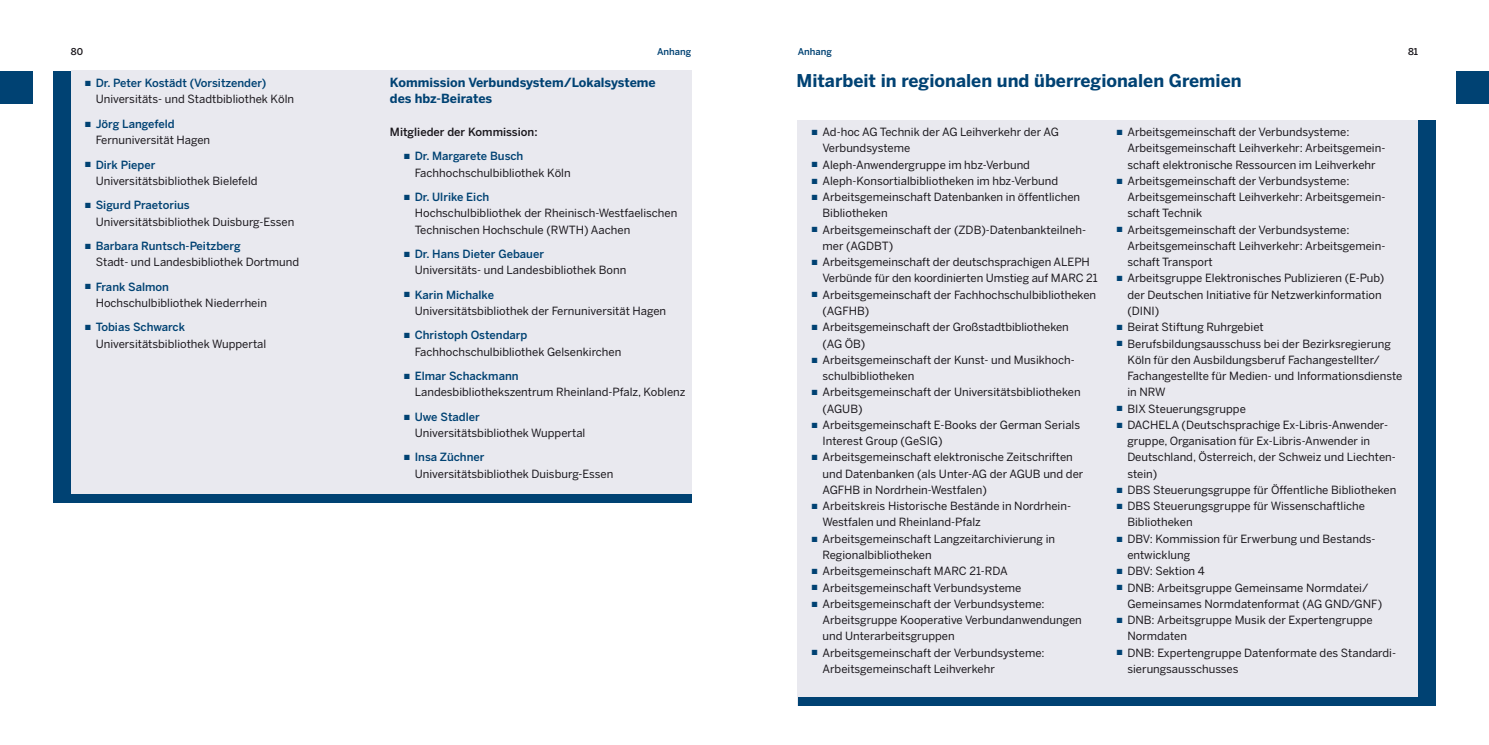
<style>
.page{position:relative;width:1489px;height:745px;background:#fff}
.page>*{position:absolute;margin:0;border:0;box-sizing:border-box;transform-origin:0 0}
.t1{font:700 17.5px "Benton Sans";color:#004273}
.t2{font:700 12.5px/16.2px "Benton Sans";color:#004273}
.t3{font:11.25px/16.2px "Benton Sans";color:#1a171c}
.t4{font:500 11.25px "Benton Sans";color:#1a171c}
.t5{font:500 9.38px "Benton Sans";color:#004273}
.t6{font:500 9.38px "Benton Sans";color:#1a171c}
.s1{color:#004273}
.s2{font-weight:500;color:#004273}
</style>
<div class="page">
<div style="left:71px;top:71px;width:620px;height:422px;background:#e9e9ef"></div>
<div style="left:53px;top:71px;width:18px;height:430px;background:#004273"></div>
<div style="left:53px;top:493px;width:638px;height:8px;background:#004273"></div>
<div style="left:1456px;top:71px;width:32px;height:32px;background:#004273"></div>
<div style="left:0;top:71px;width:32px;height:32px;background:#004273"></div>
<div style="left:797px;top:120px;width:620px;height:585px;background:#e9e9ef"></div>
<div style="left:1417px;top:120px;width:18px;height:585px;background:#004273"></div>
<div style="left:797px;top:696px;width:638px;height:9px;background:#004273"></div>
<p class="t6" style="left:71px;top:46px;width:14px">80</p>
<p class="t5" style="left:657px;top:46px;width:36px">Anhang</p>
<p class="t5" style="left:797px;top:46px;width:36px">Anhang</p>
<p class="t6" style="left:1407px;top:46px;width:12px">81</p>
<p class="t2" style="left:390px;top:74px;width:267px">Kommission Verbundsystem/Lokalsysteme des hbz-Beirates</p>
<p class="t4" style="left:390px;top:125px;width:149px">Mitglieder der Kommission:</p>
<p class="t3" style="left:415px;top:148px;width:157px;text-indent:-11px"><span class="s1">■</span> <span class="s2">Dr. Margarete Busch<br></span>Fachhochschulbibliothek Köln</p>
<p class="t3" style="left:415px;top:189px;width:264px;text-indent:-11px"><span class="s1">■</span> <span class="s2">Dr. Ulrike Eich<br></span>Hochschulbibliothek der Rheinisch-Westfaelischen<br>Technischen Hochschule (RWTH) Aachen</p>
<p class="t3" style="left:415px;top:245px;width:213px;text-indent:-11px"><span class="s1">■</span> <span class="s2">Dr. Hans Dieter Gebauer<br></span>Universitäts- und Landesbibliothek Bonn</p>
<p class="t3" style="left:415px;top:286px;width:253px;text-indent:-11px"><span class="s1">■</span> <span class="s2">Karin Michalke<br></span>Universitätsbibliothek der Fernuniversität Hagen</p>
<p class="t3" style="left:415px;top:327px;width:208px;text-indent:-11px"><span class="s1">■</span> <span class="s2">Christoph Ostendarp<br></span>Fachhochschulbibliothek Gelsenkirchen</p>
<p class="t3" style="left:415px;top:367px;width:272px;text-indent:-11px"><span class="s1">■</span> <span class="s2">Elmar Schackmann<br></span>Landesbibliothekszentrum Rheinland-Pfalz, Koblenz</p>
<p class="t3" style="left:415px;top:408px;width:172px;text-indent:-11px"><span class="s1">■</span> <span class="s2">Uwe Stadler<br></span>Universitätsbibliothek Wuppertal</p>
<p class="t3" style="left:415px;top:449px;width:200px;text-indent:-11px"><span class="s1">■</span> <span class="s2">Insa Züchner<br></span>Universitätsbibliothek Duisburg-Essen</p>
<h1 class="t1" style="left:796px;top:70px;width:447px">Mitarbeit in regionalen und überregionalen Gremien</h1>
<p class="t3" style="left:822px;top:124px;width:238px;text-indent:-11px"><span class="s1">■</span> Ad-hoc AG Technik der AG Leihverkehr der AG<br>Verbundsysteme</p>
<p class="t3" style="left:811px;top:156px;width:220px"><span class="s1">■</span> Aleph-Anwendergruppe im hbz-Verbund</p>
<p class="t3" style="left:811px;top:172px;width:248px"><span class="s1">■</span> Aleph-Konsortialbibliotheken im hbz-Verbund</p>
<p class="t3" style="left:822px;top:189px;width:259px;text-indent:-11px"><span class="s1">■</span> Arbeitsgemeinschaft Datenbanken in öffentlichen<br>Bibliotheken</p>
<p class="t3" style="left:822px;top:221px;width:265px;text-indent:-11px"><span class="s1">■</span> Arbeitsgemeinschaft der (ZDB)-Datenbankteilneh&shy;mer (AGDBT)</p>
<p class="t3" style="left:822px;top:254px;width:277px;text-indent:-11px"><span class="s1">■</span> Arbeitsgemeinschaft der deutschsprachigen ALEPH<br>Verbünde für den koordinierten Umstieg auf MARC 21</p>
<p class="t3" style="left:822px;top:286px;width:275px;text-indent:-11px"><span class="s1">■</span> Arbeitsgemeinschaft der Fachhochschulbibliotheken (AGFHB)</p>
<p class="t3" style="left:822px;top:319px;width:248px;text-indent:-11px"><span class="s1">■</span> Arbeitsgemeinschaft der Großstadtbibliotheken (AG ÖB)</p>
<p class="t3" style="left:822px;top:351px;width:254px;text-indent:-11px"><span class="s1">■</span> Arbeitsgemeinschaft der Kunst- und Musikhoch&shy;schulbibliotheken</p>
<p class="t3" style="left:822px;top:384px;width:260px;text-indent:-11px"><span class="s1">■</span> Arbeitsgemeinschaft der Universitätsbibliotheken (AGUB)</p>
<p class="t3" style="left:822px;top:416px;width:259px;text-indent:-11px"><span class="s1">■</span> Arbeitsgemeinschaft E-Books der German Serials<br>Interest Group (GeSIG)</p>
<p class="t3" style="left:822px;top:449px;width:262px;text-indent:-11px"><span class="s1">■</span> Arbeitsgemeinschaft elektronische Zeitschriften und Datenbanken (als Unter-AG der AGUB und der<br>AGFHB in Nordrhein-Westfalen)</p>
<p class="t3" style="left:822px;top:497px;width:250px;text-indent:-11px"><span class="s1">■</span> Arbeitskreis Historische Bestände in Nordrhein-<br>Westfalen und Rheinland-Pfalz</p>
<p class="t3" style="left:822px;top:530px;width:234px;text-indent:-11px"><span class="s1">■</span> Arbeitsgemeinschaft Langzeitarchivierung in<br>Regionalbibliotheken</p>
<p class="t3" style="left:811px;top:562px;width:197px"><span class="s1">■</span> Arbeitsgemeinschaft MARC 21-RDA</p>
<p class="t3" style="left:811px;top:579px;width:211px"><span class="s1">■</span> Arbeitsgemeinschaft Verbundsysteme</p>
<p class="t3" style="left:822px;top:595px;width:261px;text-indent:-11px"><span class="s1">■</span> Arbeitsgemeinschaft der Verbundsysteme:<br>Arbeitsgruppe Kooperative Verbundanwendungen und Unterarbeitsgruppen</p>
<p class="t3" style="left:822px;top:644px;width:224px;text-indent:-11px"><span class="s1">■</span> Arbeitsgemeinschaft der Verbundsysteme:<br>Arbeitsgemeinschaft Leihverkehr</p>
<p class="t3" style="left:96px;top:75px;width:200px;text-indent:-11px"><span class="s1">■</span> <span class="s2">Dr. Peter Kostädt (Vorsitzender)<br></span>Universitäts- und Stadtbibliothek Köln</p>
<p class="t3" style="left:96px;top:115px;width:116px;text-indent:-11px"><span class="s1">■</span> <span class="s2">Jörg Langefeld<br></span>Fernuniversität Hagen</p>
<p class="t3" style="left:96px;top:156px;width:163px;text-indent:-11px"><span class="s1">■</span> <span class="s2">Dirk Pieper<br></span>Universitätsbibliothek Bielefeld</p>
<p class="t3" style="left:96px;top:197px;width:200px;text-indent:-11px"><span class="s1">■</span> <span class="s2">Sigurd Praetorius<br></span>Universitätsbibliothek Duisburg-Essen</p>
<p class="t3" style="left:96px;top:237px;width:205px;text-indent:-11px"><span class="s1">■</span> <span class="s2">Barbara Runtsch-Peitzberg<br></span>Stadt- und Landesbibliothek Dortmund</p>
<p class="t3" style="left:96px;top:278px;width:173px;text-indent:-11px"><span class="s1">■</span> <span class="s2">Frank Salmon<br></span>Hochschulbibliothek Niederrhein</p>
<p class="t3" style="left:96px;top:319px;width:172px;text-indent:-11px"><span class="s1">■</span> <span class="s2">Tobias Schwarck<br></span>Universitätsbibliothek Wuppertal</p>
<p class="t3" style="left:1127px;top:124px;width:259px;text-indent:-11px"><span class="s1">■</span> Arbeitsgemeinschaft der Verbundsysteme:<br>Arbeitsgemeinschaft Leihverkehr: Arbeitsgemein&shy;schaft elektronische Ressourcen im Leihverkehr</p>
<p class="t3" style="left:1127px;top:172px;width:259px;text-indent:-11px"><span class="s1">■</span> Arbeitsgemeinschaft der Verbundsysteme:<br>Arbeitsgemeinschaft Leihverkehr: Arbeitsgemein&shy;schaft Technik</p>
<p class="t3" style="left:1127px;top:221px;width:259px;text-indent:-11px"><span class="s1">■</span> Arbeitsgemeinschaft der Verbundsysteme:<br>Arbeitsgemeinschaft Leihverkehr: Arbeitsgemein&shy;schaft Transport</p>
<p class="t3" style="left:1127px;top:270px;width:258px;text-indent:-11px"><span class="s1">■</span> Arbeitsgruppe Elektronisches Publizieren (E-Pub) der Deutschen Initiative für Netzwerkinformation (DINI)</p>
<p class="t3" style="left:1116px;top:319px;width:149px"><span class="s1">■</span> Beirat Stiftung Ruhrgebiet</p>
<p class="t3" style="left:1127px;top:335px;width:276px;text-indent:-11px"><span class="s1">■</span> Berufsbildungsausschuss bei der Bezirksregierung Köln für den Ausbildungsberuf Fachangestellter/ Fachangestellte für Medien- und Informationsdienste in NRW</p>
<p class="t3" style="left:1116px;top:400px;width:131px"><span class="s1">■</span> BIX Steuerungsgruppe</p>
<p class="t3" style="left:1127px;top:416px;width:270px;text-indent:-11px"><span class="s1">■</span> DACHELA (Deutschsprachige Ex-Libris-Anwender&shy;gruppe, Organisation für Ex-Libris-Anwender in Deutschland, Österreich, der Schweiz und Liechten&shy;stein)</p>
<p class="t3" style="left:1116px;top:481px;width:281px"><span class="s1">■</span> DBS Steuerungsgruppe für Öffentliche Bibliotheken</p>
<p class="t3" style="left:1127px;top:497px;width:239px;text-indent:-11px"><span class="s1">■</span> DBS Steuerungsgruppe für Wissenschaftliche<br>Bibliotheken</p>
<p class="t3" style="left:1127px;top:530px;width:250px;text-indent:-11px"><span class="s1">■</span> DBV: Kommission für Erwerbung und Bestands&shy;entwicklung</p>
<p class="t3" style="left:1116px;top:562px;width:90px"><span class="s1">■</span> DBV: Sektion 4</p>
<p class="t3" style="left:1127px;top:579px;width:256px;text-indent:-11px"><span class="s1">■</span> DNB: Arbeitsgruppe Gemeinsame Normdatei/<br>Gemeinsames Normdatenformat (AG GND/GNF)</p>
<p class="t3" style="left:1127px;top:611px;width:247px;text-indent:-11px"><span class="s1">■</span> DNB: Arbeitsgruppe Musik der Expertengruppe<br>Normdaten</p>
<p class="t3" style="left:1127px;top:644px;width:270px;text-indent:-11px"><span class="s1">■</span> DNB: Expertengruppe Datenformate des Standardi&shy;sierungsausschusses</p>
</div>
